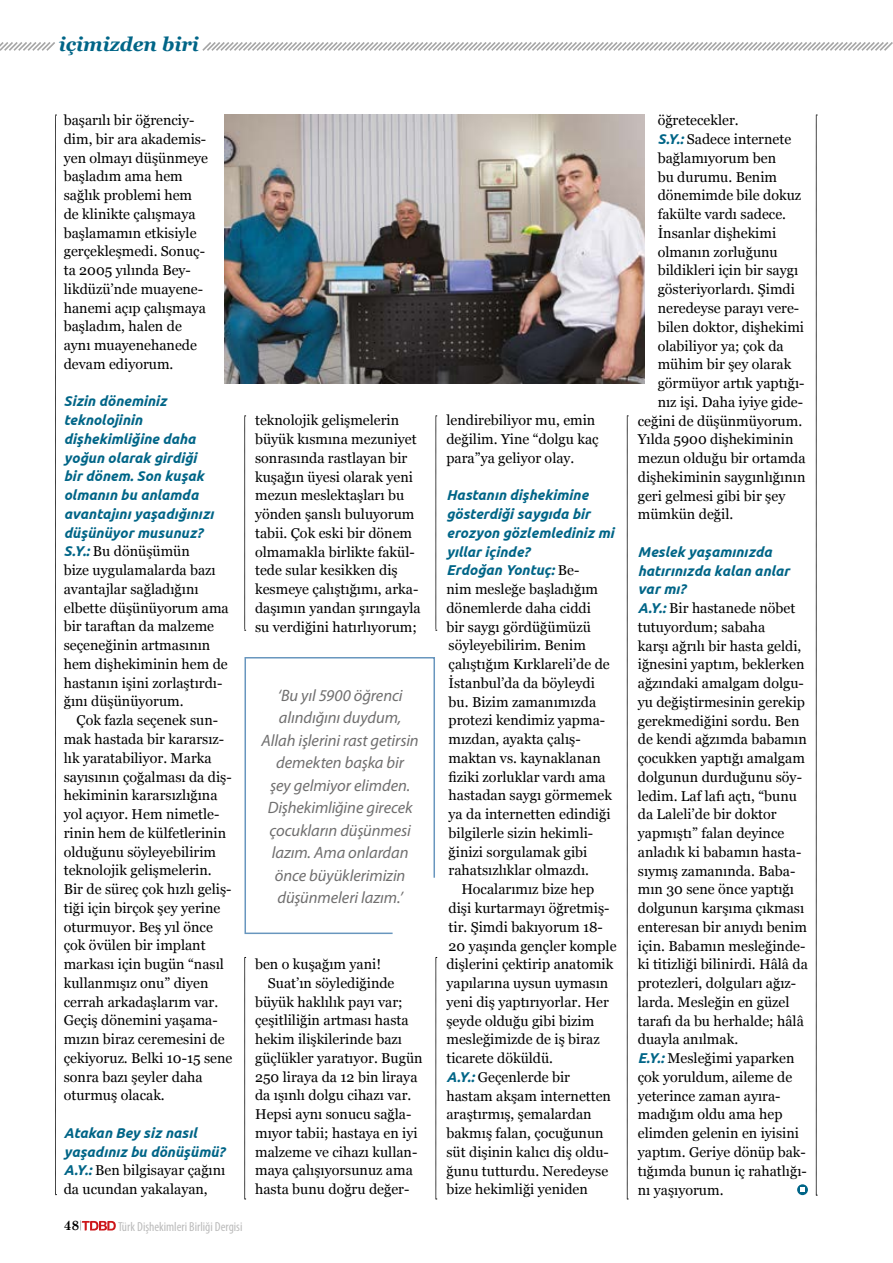
<style>
.page{position:relative;width:893px;height:1263px;background:#fff}
.page>*{position:absolute;margin:0;border:0;box-sizing:border-box;transform-origin:0 0}
.t1{font:italic 700 19.5px "Georgia";letter-spacing:-.005em;color:#006587}
.t2{font:italic 16.5px/22.5px "Myriad Pro";letter-spacing:-.005em;color:#706f6f;text-align:center}
.t3{font:14.25px/18.8px "Georgia";color:#000}
.t4{font:italic 700 14.25px/18.8px "Ubuntu";color:#006587}
.t5{font:700 13.5px "Century Schoolbook";color:#000}
.t6{font:condensed 13.05px "Myriad Pro";color:#bcbcbc}
.s1{font-family:"Ubuntu";font-weight:700;font-style:italic;color:#006587}
.s2{font-family:"Georgia";font-weight:400;font-style:normal;color:#000}
</style>
<div class="page">
<svg style="left:55px;top:115px;width:2px;height:1080px"></svg>
<svg style="left:436px;top:957px;width:1px;height:243px"></svg>
<svg style="left:436px;top:416px;width:1px;height:215px"></svg>
<svg style="left:244px;top:957px;width:2px;height:243px"></svg>
<svg style="left:244px;top:416px;width:2px;height:215px"></svg>
<svg style="left:627px;top:416px;width:1px;height:784px"></svg>
<svg style="left:816px;top:115px;width:1px;height:1081px"></svg>
<svg style="left:0;top:42px;width:55px;height:9px"></svg>
<svg style="left:202px;top:42px;width:691px;height:9px"></svg>
<svg style="left:80px;top:1220px;width:36px;height:10px"></svg>
<img style="left:224px;top:115px;width:421px;height:269px">
<svg style="left:244px;top:657px;width:191px;height:278px"></svg>
<div style="left:797px;top:1184px;width:11px;height:11px;background:#006587;border-radius:50%"></div>
<svg style="left:800px;top:1187px;width:5px;height:5px"></svg>
<h1 class="t1" style="left:59px;top:30px;width:142px">içimizden biri</h1>
<p class="t3" style="left:64px;top:110px;width:146px">başarılı bir öğrenciy&shy;dim, bir ara akademis&shy;yen olmayı düşünmeye başladım ama hem sağlık problemi hem de klinikte çalışmaya başlamamın etkisiyle gerçekleşmedi. Sonuç&shy;ta 2005 yılında Bey&shy;likdüzü’nde muayene&shy;hanemi açıp çalışmaya başladım, halen de aynı muayenehanede devam ediyorum.</p>
<p class="t4" style="left:64px;top:392px;width:151px">Sizin döneminiz teknolojinin dişhekimliğine daha yoğun olarak girdiği bir dönem. Son kuşak olmanın bu anlamda avantajını yaşadığınızı düşünüyor musunuz?</p>
<p class="t3" style="left:64px;top:541px;width:166px"><span class="s1">S.Y.:</span> Bu dönüşümün<br>bize uygulamalarda bazı avantajlar sağladığını elbette düşünüyorum ama bir taraftan da malzeme seçeneğinin artmasının hem dişhekiminin hem de hastanın işini zorlaştırdı&shy;ğını düşünüyorum.</p>
<p class="t3" style="left:64px;top:710px;width:170px;text-indent:13px">Çok fazla seçenek sun&shy;mak hastada bir kararsız&shy;lık yaratabiliyor. Marka sayısının çoğalması da diş&shy;hekiminin kararsızlığına yol açıyor. Hem nimetle&shy;rinin hem de külfetlerinin olduğunu söyleyebilirim teknolojik gelişmelerin.<br>Bir de süreç çok hızlı geliş&shy;tiği için birçok şey yerine oturmuyor. Beş yıl önce çok övülen bir implant markası için bugün “nasıl kullanmışız onu” diyen cerrah arkadaşlarım var.<br>Geçiş dönemini yaşama&shy;mızın biraz ceremesini de çekiyoruz. Belki 10-15 sene sonra bazı şeyler daha oturmuş olacak.</p>
<p class="t4" style="left:64px;top:1123px;width:162px">Atakan Bey siz nasıl yaşadınız bu dönüşümü?</p>
<p class="t3" style="left:64px;top:1160px;width:163px"><span class="s1">A.Y.:</span> Ben bilgisayar çağını da ucundan yakalayan,</p>
<p class="t5" style="left:64px;top:1215px;width:17px">48</p>
<p class="t6" style="left:118px;top:1218px;width:126px">Türk Dişhekimleri Birliği Dergisi</p>
<p class="t3" style="left:255px;top:410px;width:167px">teknolojik gelişmelerin büyük kısmına mezuniyet sonrasında rastlayan bir kuşağın üyesi olarak yeni mezun meslektaşları bu yönden şanslı buluyorum tabii. Çok eski bir dönem olmamakla birlikte fakül&shy;tede sular kesikken diş kesmeye çalıştığımı, arka&shy;daşımın yandan şırıngayla su verdiğini hatırlıyorum;</p>
<p class="t2" style="left:262px;top:684px;width:159px">‘Bu yıl 5900 öğrenci alındığını duydum,<br>Allah işlerini rast getirsin demekten başka bir<br>şey gelmiyor elimden.<br>Dişhekimliğine girecek çocukların düşünmesi lazım. Ama onlardan önce büyüklerimizin düşünmeleri lazım.’</p>
<p class="t3" style="left:255px;top:954px;width:127px">ben o kuşağım yani!</p>
<p class="t3" style="left:268px;top:973px;width:128px">Suat’ın söylediğinde</p>
<p class="t3" style="left:255px;top:992px;width:149px">büyük haklılık payı var;</p>
<p class="t3" style="left:255px;top:1010px;width:155px">çeşitliliğin artması hasta</p>
<p class="t3" style="left:255px;top:1029px;width:148px">hekim ilişkilerinde bazı</p>
<p class="t3" style="left:255px;top:1048px;width:169px">güçlükler yaratıyor. Bugün</p>
<p class="t3" style="left:255px;top:1067px;width:164px">250 liraya da 12 bin liraya</p>
<p class="t3" style="left:255px;top:1085px;width:158px">da ışınlı dolgu cihazı var.</p>
<p class="t3" style="left:255px;top:1104px;width:158px">Hepsi aynı sonucu sağla-</p>
<p class="t3" style="left:255px;top:1123px;width:164px">mıyor tabii; hastaya en iyi</p>
<p class="t3" style="left:255px;top:1142px;width:164px">malzeme ve cihazı kullan-</p>
<p class="t3" style="left:255px;top:1160px;width:159px">maya çalışıyorsunuz ama</p>
<p class="t3" style="left:255px;top:1179px;width:156px">hasta bunu doğru değer-</p>
<p class="t3" style="left:446px;top:410px;width:154px">lendirebiliyor mu, emin değilim. Yine “dolgu kaç para”ya geliyor olay.</p>
<p class="t4" style="left:446px;top:486px;width:169px">Hastanın dişhekimine gösterdiği saygıda bir erozyon gözlemlediniz mi yıllar içinde?<br>Erdoğan Yontuç: <span class="s2">Be-</span></p>
<p class="t3" style="left:446px;top:579px;width:167px">nim mesleğe başladığım dönemlerde daha ciddi bir saygı gördüğümüzü söyleyebilirim. Benim çalıştığım Kırklareli’de de<br>İstanbul’da da böyleydi bu. Bizim zamanımızda protezi kendimiz yapma&shy;mızdan, ayakta çalış&shy;maktan vs. kaynaklanan fiziki zorluklar vardı ama hastadan saygı görmemek ya da internetten edindiği bilgilerle sizin hekimli&shy;ğinizi sorgulamak gibi rahatsızlıklar olmazdı.</p>
<p class="t3" style="left:446px;top:879px;width:172px;text-indent:15px">Hocalarımız bize hep dişi kurtarmayı öğretmiş&shy;tir. Şimdi bakıyorum 18-<br>20 yaşında gençler komple dişlerini çektirip anatomik yapılarına uysun uymasın yeni diş yaptırıyorlar. Her şeyde olduğu gibi bizim mesleğimizde de iş biraz ticarete döküldü.<br><span class="s1">A.Y.:</span> Geçenlerde bir hastam akşam internetten araştırmış, şemalardan bakmış falan, çocuğunun süt dişinin kalıcı diş oldu&shy;ğunu tutturdu. Neredeyse bize hekimliği yeniden</p>
<p class="t3" style="left:658px;top:111px;width:83px">öğretecekler.</p>
<p class="t3" style="left:658px;top:129px;width:135px"><span class="s1">S.Y.:</span> Sadece internete</p>
<p class="t3" style="left:658px;top:148px;width:120px">bağlamıyorum ben</p>
<p class="t3" style="left:658px;top:167px;width:121px">bu durumu. Benim</p>
<p class="t3" style="left:658px;top:186px;width:145px">dönemimde bile dokuz</p>
<p class="t3" style="left:658px;top:204px;width:130px">fakülte vardı sadece.</p>
<p class="t3" style="left:658px;top:223px;width:120px">İnsanlar dişhekimi</p>
<p class="t3" style="left:658px;top:242px;width:122px">olmanın zorluğunu</p>
<p class="t3" style="left:658px;top:261px;width:142px">bildikleri için bir saygı</p>
<p class="t3" style="left:658px;top:279px;width:139px">gösteriyorlardı. Şimdi</p>
<p class="t3" style="left:658px;top:298px;width:143px">neredeyse parayı vere-</p>
<p class="t3" style="left:658px;top:317px;width:148px">bilen doktor, dişhekimi</p>
<p class="t3" style="left:658px;top:336px;width:127px">olabiliyor ya; çok da</p>
<p class="t3" style="left:658px;top:354px;width:135px">mühim bir şey olarak</p>
<p class="t3" style="left:658px;top:373px;width:148px">görmüyor artık yaptığı-</p>
<p class="t3" style="left:658px;top:392px;width:147px">nız işi. Daha iyiye gide-</p>
<p class="t3" style="left:638px;top:411px;width:166px">ceğini de düşünmüyorum.</p>
<p class="t3" style="left:638px;top:429px;width:157px">Yılda 5900 dişhekiminin</p>
<p class="t3" style="left:638px;top:448px;width:169px">mezun olduğu bir ortamda</p>
<p class="t3" style="left:638px;top:467px;width:169px">dişhekiminin saygınlığının</p>
<p class="t3" style="left:638px;top:486px;width:149px">geri gelmesi gibi bir şey</p>
<p class="t3" style="left:638px;top:504px;width:97px">mümkün değil.</p>
<p class="t4" style="left:638px;top:542px;width:153px">Meslek yaşamınızda hatırınızda kalan anlar var mı?</p>
<p class="t3" style="left:638px;top:598px;width:172px"><span class="s1">A.Y.:</span> Bir hastanede nöbet tutuyordum; sabaha<br>karşı ağrılı bir hasta geldi, iğnesini yaptım, beklerken ağzındaki amalgam dolgu&shy;yu değiştirmesinin gerekip gerekmediğini sordu. Ben de kendi ağzımda babamın çocukken yaptığı amalgam dolgunun durduğunu söy&shy;ledim. Laf lafı açtı, “bunu da Laleli’de bir doktor yapmıştı” falan deyince anladık ki babamın hasta&shy;sıymış zamanında. Baba&shy;mın 30 sene önce yaptığı dolgunun karşıma çıkması enteresan bir anıydı benim için. Babamın mesleğinde&shy;ki titizliği bilinirdi. Hâlâ da protezleri, dolguları ağız&shy;larda. Mesleğin en güzel tarafı da bu herhalde; hâlâ duayla anılmak.<br><span class="s1">E.Y.:</span> Mesleğimi yaparken çok yoruldum, aileme de yeterince zaman ayıra&shy;madığım oldu ama hep elimden gelenin en iyisini yaptım. Geriye dönüp bak&shy;tığımda bunun iç rahatlığı&shy;nı yaşıyorum.</p>
</div>
